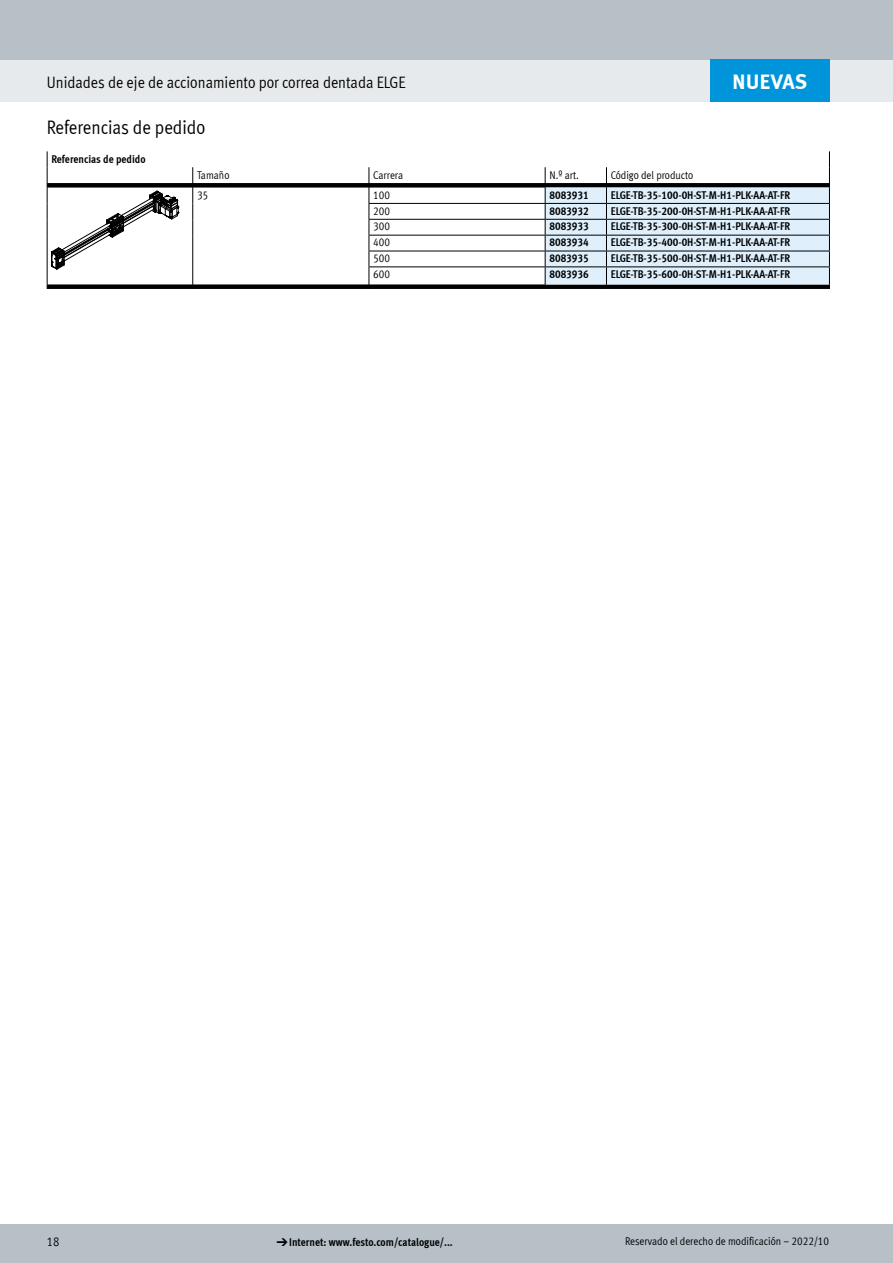
<style>
.page{position:relative;width:893px;height:1263px;background:#fff}
.page>*{position:absolute;margin:0;border:0;box-sizing:border-box;transform-origin:0 0}
.t1{font:700 21px "Meta Plus LF";color:#fff}
.FES_title_section{font:19.5px "Meta Cond LF";color:#000}
.FES_title_family{font:16.5px "Meta Cond LF";color:#000}
.t2{font:12.75px "Meta Cond LF";color:#000}
.FES_type_code{font:700 11.25px "Meta Cond LF";color:#000}
.FES_type_code_head{font:11.25px "Meta Cond LF";color:#000}
.FES_tab_regular{font:11.25px "Meta Cond LF";color:#000}
.FES_tab_head_1{font:700 11.25px "Meta Cond LF";color:#000}
.FES_tab_head_2{font:11.25px "Meta Cond LF";color:#000}
.s1{font-family:"Meto Pict 182";font-weight:400}
</style>
<div class="page">
<div style="left:0;top:1225px;width:893px;height:38px;background:#b6c0c6"></div>
<div style="left:0;top:60px;width:893px;height:42px;background:#e7eaec"></div>
<div style="left:0;top:0;width:893px;height:60px;background:#b6c0c6"></div>
<svg style="left:179px;top:183px;width:366px;height:106px"></svg>
<hr style="left:369px;top:203px;width:176px;height:1px;background:#000">
<hr style="left:369px;top:219px;width:176px;height:1px;background:#000">
<hr style="left:369px;top:235px;width:176px;height:1px;background:#000">
<hr style="left:369px;top:251px;width:176px;height:1px;background:#000">
<hr style="left:369px;top:266px;width:176px;height:1px;background:#000">
<svg style="left:192px;top:167px;width:1px;height:122px"></svg>
<svg style="left:369px;top:167px;width:1px;height:122px"></svg>
<svg style="left:545px;top:151px;width:285px;height:138px"></svg>
<svg style="left:47px;top:151px;width:132px;height:138px"></svg>
<div style="left:710px;top:60px;width:119px;height:42px;background:#0095db"></div>
<p class="t1" style="left:732px;top:68px;width:77px">NUEVAS</p>
<p class="FES_title_family" style="left:47px;top:72px;width:360px">Unidades de eje de accionamiento por correa dentada ELGE</p>
<p class="FES_title_section" style="left:47px;top:116px;width:160px">Referencias de pedido</p>
<p class="FES_tab_head_1" style="left:51px;top:152px;width:96px">Referencias de pedido</p>
<p class="FES_tab_head_2" style="left:197px;top:168px;width:34px">Tamaño</p>
<p class="FES_tab_head_2" style="left:373px;top:168px;width:32px">Carrera</p>
<p class="FES_type_code_head" style="left:549px;top:168px;width:31px">N.º art.</p>
<p class="FES_type_code_head" style="left:611px;top:168px;width:84px">Código del producto</p>
<p class="FES_tab_regular" style="left:197px;top:188px;width:13px">35</p>
<p class="FES_tab_regular" style="left:373px;top:188px;width:18px">100</p>
<p class="FES_type_code" style="left:549px;top:188px;width:41px">8083931</p>
<p class="FES_type_code" style="left:611px;top:188px;width:181px">ELGE-TB-35-100-0H-ST-M-H1-PLK-AA-AT-FR</p>
<p class="FES_tab_regular" style="left:373px;top:204px;width:18px">200</p>
<p class="FES_type_code" style="left:549px;top:204px;width:41px">8083932</p>
<p class="FES_type_code" style="left:611px;top:204px;width:181px">ELGE-TB-35-200-0H-ST-M-H1-PLK-AA-AT-FR</p>
<p class="FES_tab_regular" style="left:373px;top:220px;width:18px">300</p>
<p class="FES_type_code" style="left:549px;top:219px;width:41px">8083933</p>
<p class="FES_type_code" style="left:611px;top:219px;width:181px">ELGE-TB-35-300-0H-ST-M-H1-PLK-AA-AT-FR</p>
<p class="FES_tab_regular" style="left:373px;top:235px;width:18px">400</p>
<p class="FES_type_code" style="left:549px;top:235px;width:41px">8083934</p>
<p class="FES_type_code" style="left:611px;top:235px;width:181px">ELGE-TB-35-400-0H-ST-M-H1-PLK-AA-AT-FR</p>
<p class="FES_tab_regular" style="left:373px;top:251px;width:18px">500</p>
<p class="FES_type_code" style="left:549px;top:251px;width:41px">8083935</p>
<p class="FES_type_code" style="left:611px;top:251px;width:181px">ELGE-TB-35-500-0H-ST-M-H1-PLK-AA-AT-FR</p>
<p class="FES_tab_regular" style="left:373px;top:267px;width:18px">600</p>
<p class="FES_type_code" style="left:549px;top:267px;width:41px">8083936</p>
<p class="FES_type_code" style="left:611px;top:267px;width:181px">ELGE-TB-35-600-0H-ST-M-H1-PLK-AA-AT-FR</p>
<p class="t2" style="left:47px;top:1234px;width:14px">18</p>
<p class="FES_type_code" style="left:276px;top:1235px;width:178px"><span class="s1">d</span>Internet: www.festo.com/catalogue/...</p>
<p class="FES_type_code_head" style="left:625px;top:1234px;width:206px">Reservado el derecho de modificación – 2022/10</p>
</div>
